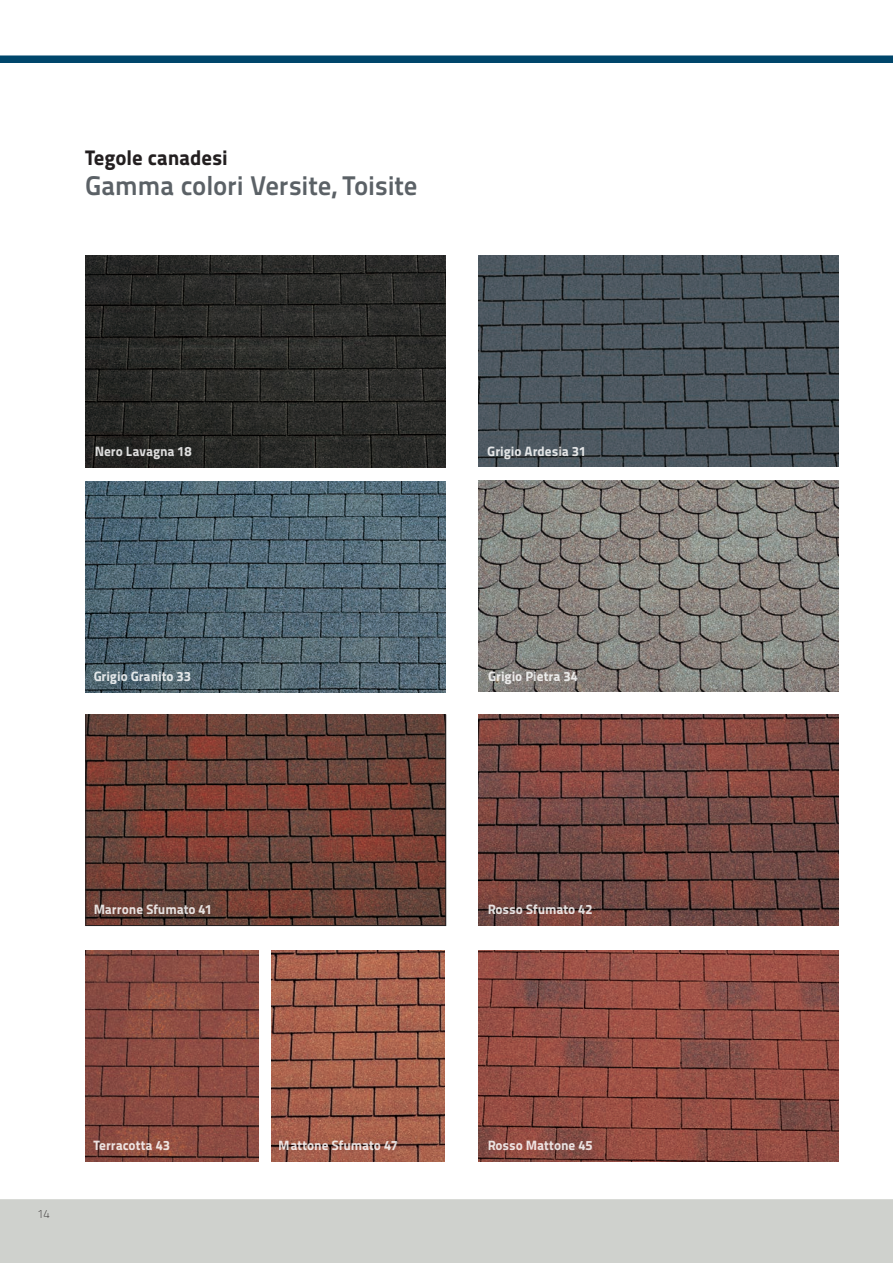
<style>
.page{position:relative;width:893px;height:1263px;background:#fff}
.page>*{position:absolute;margin:0;border:0;box-sizing:border-box;transform-origin:0 0}
.Sous_titre_ML{font:27px "Titillium Maps 29 L 800 wt";letter-spacing:-.005em;color:#5b6166}
.Sous_titre_ML-2{font:21px "Titillium Maps 29 L 999 wt";letter-spacing:-.01em;color:#231f20}
.t1{font:13.5px "Titillium Maps 29 L 999 wt";letter-spacing:-.005em;color:#fff}
.t2{font:12px "Titillium Maps 29 L 1 wt";color:#231f20}
</style>
<div class="page">
<div style="left:0;top:55px;width:893px;height:8px;background:#00466b"></div>
<div style="left:0;top:1199px;width:893px;height:64px;background:#cfd1cd"></div>
<img style="left:86px;top:950px;width:173px;height:211px">
<img style="left:478px;top:950px;width:360px;height:211px">
<img style="left:478px;top:255px;width:360px;height:211px">
<img style="left:88px;top:716px;width:356px;height:208px">
<div style="left:86px;top:714px;width:360px;height:212px;border:1px solid #231f20"></div>
<img style="left:478px;top:480px;width:360px;height:212px">
<img style="left:478px;top:714px;width:360px;height:211px">
<img style="left:86px;top:481px;width:360px;height:211px">
<img style="left:86px;top:256px;width:360px;height:211px">
<img style="left:271px;top:950px;width:173px;height:211px">
<p class="Sous_titre_ML-2" style="left:85px;top:141px;width:144px">Tegole canadesi</p>
<p class="Sous_titre_ML" style="left:85px;top:165px;width:334px">Gamma colori Versite, Toisite</p>
<p class="t1" style="left:95px;top:441px;width:98px">Nero Lavagna 18</p>
<p class="t1" style="left:487px;top:441px;width:100px">Grigio Ardesia 31</p>
<p class="t1" style="left:94px;top:665px;width:99px">Grigio Granito 33</p>
<p class="t1" style="left:488px;top:665px;width:91px">Grigio Pietra 34</p>
<p class="t1" style="left:94px;top:898px;width:120px">Marrone Sfumato 41</p>
<p class="t1" style="left:487px;top:898px;width:107px">Rosso Sfumato 42</p>
<p class="t2" style="left:37px;top:1205px;width:14px">14</p>
<p class="t1" style="left:94px;top:1135px;width:78px">Terracotta 43</p>
<p class="t1" style="left:279px;top:1135px;width:120px">Mattone Sfumato 47</p>
<p class="t1" style="left:487px;top:1135px;width:107px">Rosso Mattone 45</p>
</div>
